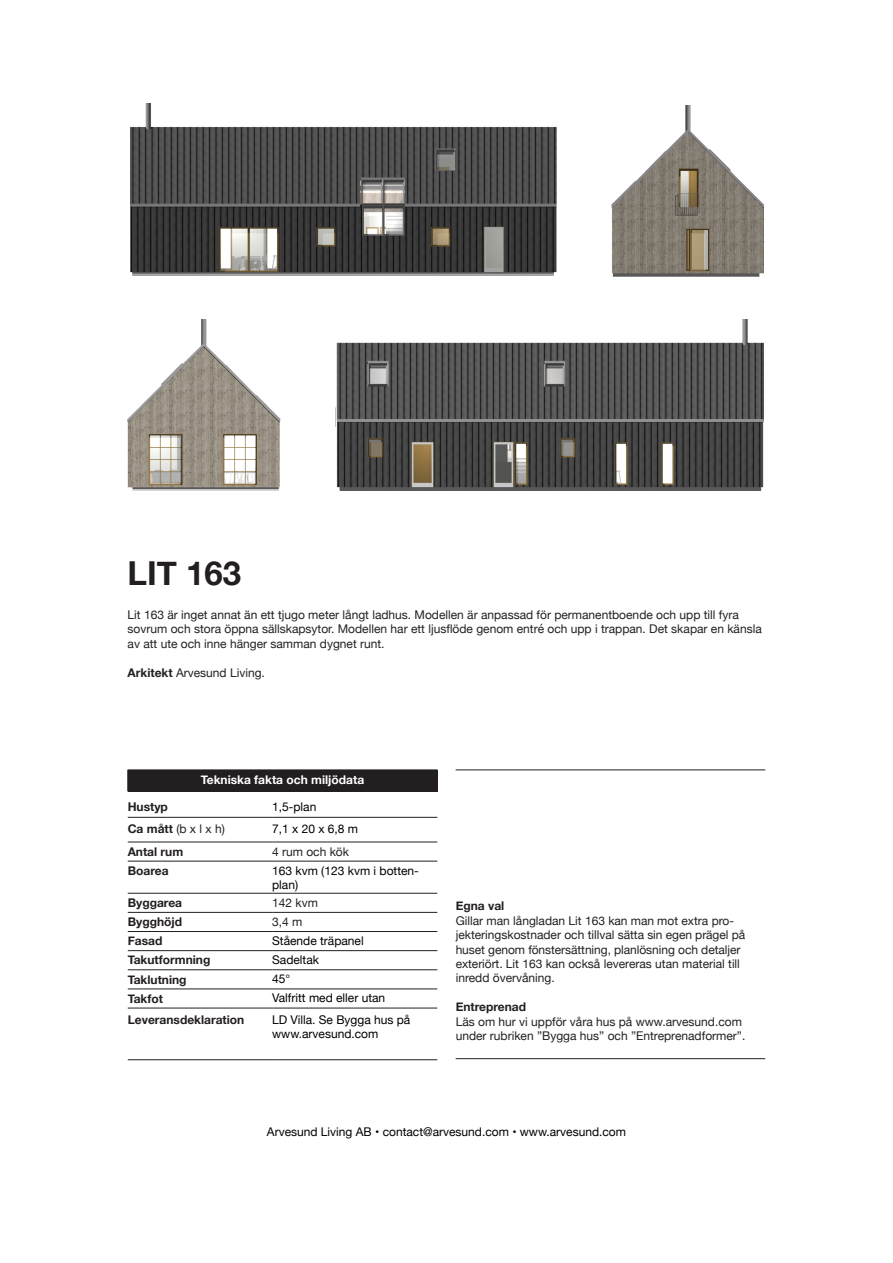
<style>
.page{position:relative;width:893px;height:1263px;background:#fff}
.page>*{position:absolute;margin:0;border:0;box-sizing:border-box;transform-origin:0 0}
.t1{font:700 33px "Helvetica Neue";color:#231f20}
.Bröd_o_tabell{font:12px/14.4px "Helvetica Neue";color:#231f20}
.Bröd_o_tabell-2{font:12px/14.4px "Helvetica Neue";color:#000001}
.Bröd_o_tabell-3{font:700 12px "Helvetica Neue";color:#231f20}
.Bröd_o_tabell-4{font:700 12px "Helvetica Neue";color:#fff}
.s1{font-weight:700}
</style>
<div class="page">
<div style="left:128px;top:770px;width:309px;height:21px;background:#231f20"></div>
<svg style="left:127px;top:770px;width:1px;height:21px"></svg>
<svg style="left:437px;top:770px;width:1px;height:21px"></svg>
<hr style="left:128px;top:791px;width:144px;height:1px;background:#231f20">
<hr style="left:272px;top:791px;width:165px;height:1px;background:#231f20">
<hr style="left:128px;top:817px;width:144px;height:1px;background:#231f20">
<hr style="left:272px;top:817px;width:165px;height:1px;background:#231f20">
<hr style="left:128px;top:842px;width:144px;height:1px;background:#231f20">
<hr style="left:272px;top:842px;width:165px;height:1px;background:#231f20">
<hr style="left:128px;top:861px;width:144px;height:1px;background:#231f20">
<hr style="left:272px;top:861px;width:165px;height:1px;background:#231f20">
<hr style="left:128px;top:893px;width:144px;height:1px;background:#231f20">
<hr style="left:272px;top:893px;width:165px;height:1px;background:#231f20">
<hr style="left:128px;top:912px;width:144px;height:1px;background:#231f20">
<hr style="left:272px;top:912px;width:165px;height:1px;background:#231f20">
<hr style="left:128px;top:931px;width:144px;height:1px;background:#231f20">
<hr style="left:272px;top:931px;width:165px;height:1px;background:#231f20">
<hr style="left:128px;top:950px;width:144px;height:1px;background:#231f20">
<hr style="left:272px;top:950px;width:165px;height:1px;background:#231f20">
<hr style="left:128px;top:969px;width:144px;height:1px;background:#231f20">
<hr style="left:272px;top:969px;width:165px;height:1px;background:#231f20">
<hr style="left:128px;top:989px;width:144px;height:1px;background:#231f20">
<hr style="left:272px;top:989px;width:165px;height:1px;background:#231f20">
<hr style="left:128px;top:1008px;width:144px;height:1px;background:#231f20">
<hr style="left:272px;top:1008px;width:165px;height:1px;background:#231f20">
<hr style="left:128px;top:1059px;width:144px;height:1px;background:#231f20">
<hr style="left:272px;top:1059px;width:165px;height:1px;background:#231f20">
<hr style="left:456px;top:770px;width:144px;height:1px;background:#231f20">
<hr style="left:600px;top:770px;width:165px;height:1px;background:#231f20">
<hr style="left:456px;top:1058px;width:144px;height:1px;background:#231f20">
<hr style="left:600px;top:1058px;width:165px;height:1px;background:#231f20">
<img style="left:130px;top:104px;width:427px;height:171px">
<img style="left:127px;top:319px;width:153px;height:172px">
<img style="left:611px;top:105px;width:152px;height:172px">
<img style="left:335px;top:319px;width:429px;height:172px">
<p class="t1" style="left:128px;top:547px;width:115px">LIT 163</p>
<p class="Bröd_o_tabell" style="left:128px;top:608px;width:636px">Lit 163 är inget annat än ett tjugo meter långt ladhus. Modellen är anpassad för permanentboende och upp till fyra sovrum och stora öppna sällskapsytor. Modellen har ett ljusflöde genom entré och upp i trappan. Det skapar en känsla av att ute och inne hänger samman dygnet runt.</p>
<p class="Bröd_o_tabell" style="left:128px;top:666px;width:139px"><span class="s1">Arkitekt</span> Arvesund Living.</p>
<p class="Bröd_o_tabell-4" style="left:201px;top:770px;width:165px">Tekniska fakta och miljödata</p>
<p class="Bröd_o_tabell-3" style="left:128px;top:798px;width:42px">Hustyp</p>
<p class="Bröd_o_tabell-2" style="left:272px;top:800px;width:46px">1,5-plan</p>
<p class="Bröd_o_tabell" style="left:128px;top:822px;width:99px"><span class="s1">Ca mått</span> (b x l x h)</p>
<p class="Bröd_o_tabell-2" style="left:272px;top:822px;width:88px">7,1 x 20 x 6,8 m</p>
<p class="Bröd_o_tabell-3" style="left:128px;top:842px;width:57px">Antal rum</p>
<p class="Bröd_o_tabell" style="left:272px;top:845px;width:78px">4 rum och kök</p>
<p class="Bröd_o_tabell-3" style="left:128px;top:861px;width:42px">Boarea</p>
<p class="Bröd_o_tabell-2" style="left:272px;top:864px;width:148px">163 kvm (123 kvm i botten&shy;plan)</p>
<p class="Bröd_o_tabell-3" style="left:128px;top:893px;width:56px">Byggarea</p>
<p class="Bröd_o_tabell" style="left:272px;top:896px;width:47px">142 kvm</p>
<p class="Bröd_o_tabell-3" style="left:128px;top:912px;width:56px">Bygghöjd</p>
<p class="Bröd_o_tabell" style="left:272px;top:915px;width:32px">3,4 m</p>
<p class="Bröd_o_tabell-3" style="left:128px;top:932px;width:36px">Fasad</p>
<p class="Bröd_o_tabell-2" style="left:272px;top:934px;width:93px">Stående träpanel</p>
<p class="Bröd_o_tabell-3" style="left:128px;top:951px;width:84px">Takutformning</p>
<p class="Bröd_o_tabell-2" style="left:272px;top:953px;width:48px">Sadeltak</p>
<p class="Bröd_o_tabell-3" style="left:128px;top:970px;width:60px">Taklutning</p>
<p class="Bröd_o_tabell-2" style="left:272px;top:972px;width:20px">45°</p>
<p class="Bröd_o_tabell-3" style="left:128px;top:989px;width:37px">Takfot</p>
<p class="Bröd_o_tabell-2" style="left:272px;top:992px;width:115px">Valfritt med eller utan</p>
<p class="Bröd_o_tabell-3" style="left:128px;top:1010px;width:118px">Leveransdeklaration</p>
<p class="Bröd_o_tabell-2" style="left:272px;top:1013px;width:140px">LD Villa. Se Bygga hus på www.arvesund.com</p>
<p class="Bröd_o_tabell-3" style="left:456px;top:897px;width:50px">Egna val</p>
<p class="Bröd_o_tabell" style="left:456px;top:914px;width:291px">Gillar man långladan Lit 163 kan man mot extra pro&shy;jekteringskostnader och tillval sätta sin egen prägel på huset genom fönstersättning, planlösning och detaljer exteriört. Lit 163 kan också levereras utan material till inredd övervåning.</p>
<p class="Bröd_o_tabell" style="left:456px;top:1000px;width:291px"><span class="s1">Entreprenad<br></span>Läs om hur vi uppför våra hus på www.arvesund.com under rubriken ”Bygga hus” och ”Entreprenadformer”.</p>
<p class="Bröd_o_tabell-2" style="left:267px;top:1125px;width:361px">Arvesund Living AB • contact@arvesund.com • www.arvesund.com</p>
</div>
